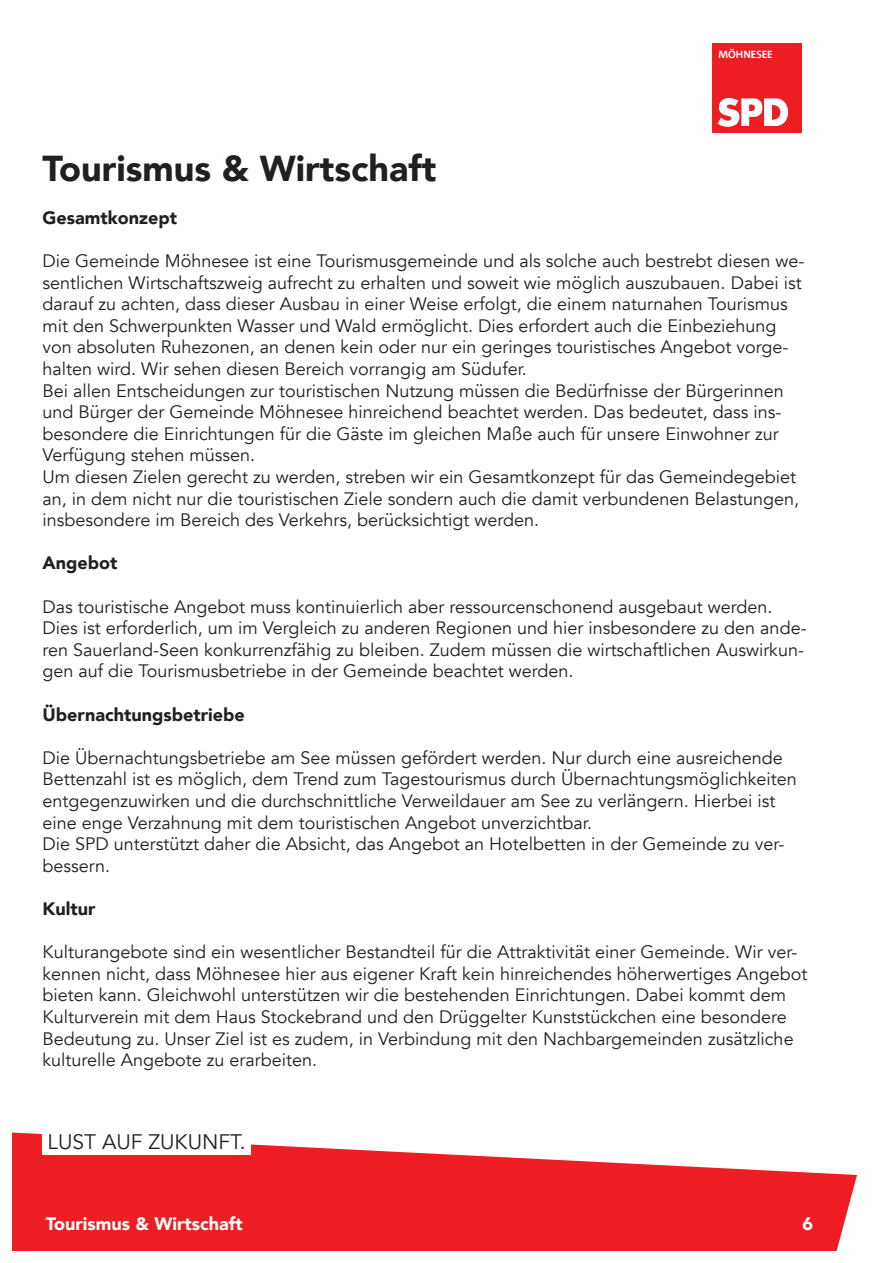
<style>
.page{position:relative;width:893px;height:1263px;background:#fff}
.page>*{position:absolute;margin:0;border:0;box-sizing:border-box;transform-origin:0 0}
.t1{font:900 36px "Avenir";color:#231f20}
.t2{font:21px "Avenir";color:#231f20}
.t3{font:18px/21.6px "Avenir";color:#231f20}
.t4{font:900 18px "Avenir";color:#231f20}
.t5{font:900 18px "Avenir";color:#fff}
.t6{font:700 10.8px "SPD The Sans Versal";color:#fff}
</style>
<div class="page">
<svg style="left:13px;top:1132px;width:844px;height:118px;fill:#ee1d23"></svg>
<div style="left:43px;top:1122px;width:208px;height:32px;background:#fff"></div>
<div style="left:712px;top:43px;width:89px;height:90px;background:#ee1d23"></div>
<svg style="left:718px;top:98px;width:70px;height:29px"></svg>
<p class="t6" style="left:718px;top:47px;width:56px">MÖHNESEE</p>
<p class="t1" style="left:43px;top:137px;width:395px">Tourismus &amp; Wirtschaft</p>
<p class="t4" style="left:43px;top:202px;width:136px">Gesamtkonzept</p>
<p class="t3" style="left:43px;top:250px;width:763px">Die Gemeinde Möhnesee ist eine Tourismusgemeinde und als solche auch bestrebt diesen we&shy;sentlichen Wirtschaftszweig aufrecht zu erhalten und soweit wie möglich auszubauen. Dabei ist darauf zu achten, dass dieser Ausbau in einer Weise erfolgt, die einem naturnahen Tourismus mit den Schwerpunkten Wasser und Wald ermöglicht. Dies erfordert auch die Einbeziehung von absoluten Ruhezonen, an denen kein oder nur ein geringes touristisches Angebot vorge&shy;halten wird. Wir sehen diesen Bereich vorrangig am Südufer.</p>
<p class="t3" style="left:43px;top:380px;width:743px">Bei allen Entscheidungen zur touristischen Nutzung müssen die Bedürfnisse der Bürgerinnen und Bürger der Gemeinde Möhnesee hinreichend beachtet werden. Das bedeutet, dass ins&shy;besondere die Einrichtungen für die Gäste im gleichen Maße auch für unsere Einwohner zur Verfügung stehen müssen.</p>
<p class="t3" style="left:43px;top:466px;width:758px">Um diesen Zielen gerecht zu werden, streben wir ein Gesamtkonzept für das Gemeindegebiet an, in dem nicht nur die touristischen Ziele sondern auch die damit verbundenen Belastungen, insbesondere im Bereich des Verkehrs, berücksichtigt werden.</p>
<p class="t4" style="left:43px;top:548px;width:76px">Angebot</p>
<p class="t3" style="left:43px;top:596px;width:766px">Das touristische Angebot muss kontinuierlich aber ressourcenschonend ausgebaut werden.<br>Dies ist erforderlich, um im Vergleich zu anderen Regionen und hier insbesondere zu den ande&shy;ren Sauerland-Seen konkurrenzfähig zu bleiben. Zudem müssen die wirtschaftlichen Auswirkun&shy;gen auf die Tourismusbetriebe in der Gemeinde beachtet werden.</p>
<p class="t4" style="left:43px;top:699px;width:204px">Übernachtungsbetriebe</p>
<p class="t3" style="left:43px;top:747px;width:756px">Die Übernachtungsbetriebe am See müssen gefördert werden. Nur durch eine ausreichende Bettenzahl ist es möglich, dem Trend zum Tagestourismus durch Übernachtungsmöglichkeiten entgegenzuwirken und die durchschnittliche Verweildauer am See zu verlängern. Hierbei ist eine enge Verzahnung mit dem touristischen Angebot unverzichtbar.</p>
<p class="t3" style="left:43px;top:833px;width:743px">Die SPD unterstützt daher die Absicht, das Angebot an Hotelbetten in der Gemeinde zu ver&shy;bessern.</p>
<p class="t4" style="left:43px;top:893px;width:54px">Kultur</p>
<p class="t3" style="left:43px;top:941px;width:766px">Kulturangebote sind ein wesentlicher Bestandteil für die Attraktivität einer Gemeinde. Wir ver&shy;kennen nicht, dass Möhnesee hier aus eigener Kraft kein hinreichendes höherwertiges Angebot bieten kann. Gleichwohl unterstützen wir die bestehenden Einrichtungen. Dabei kommt dem Kulturverein mit dem Haus Stockebrand und den Drüggelter Kunststückchen eine besondere Bedeutung zu. Unser Ziel ist es zudem, in Verbindung mit den Nachbargemeinden zusätzliche kulturelle Angebote zu erarbeiten.</p>
<p class="t2" style="left:48px;top:1129px;width:200px">LUST AUF ZUKUNFT.</p>
<p class="t5" style="left:46px;top:1208px;width:198px">Tourismus &amp; Wirtschaft</p>
<p class="t5" style="left:803px;top:1208px;width:12px">6</p>
</div>
